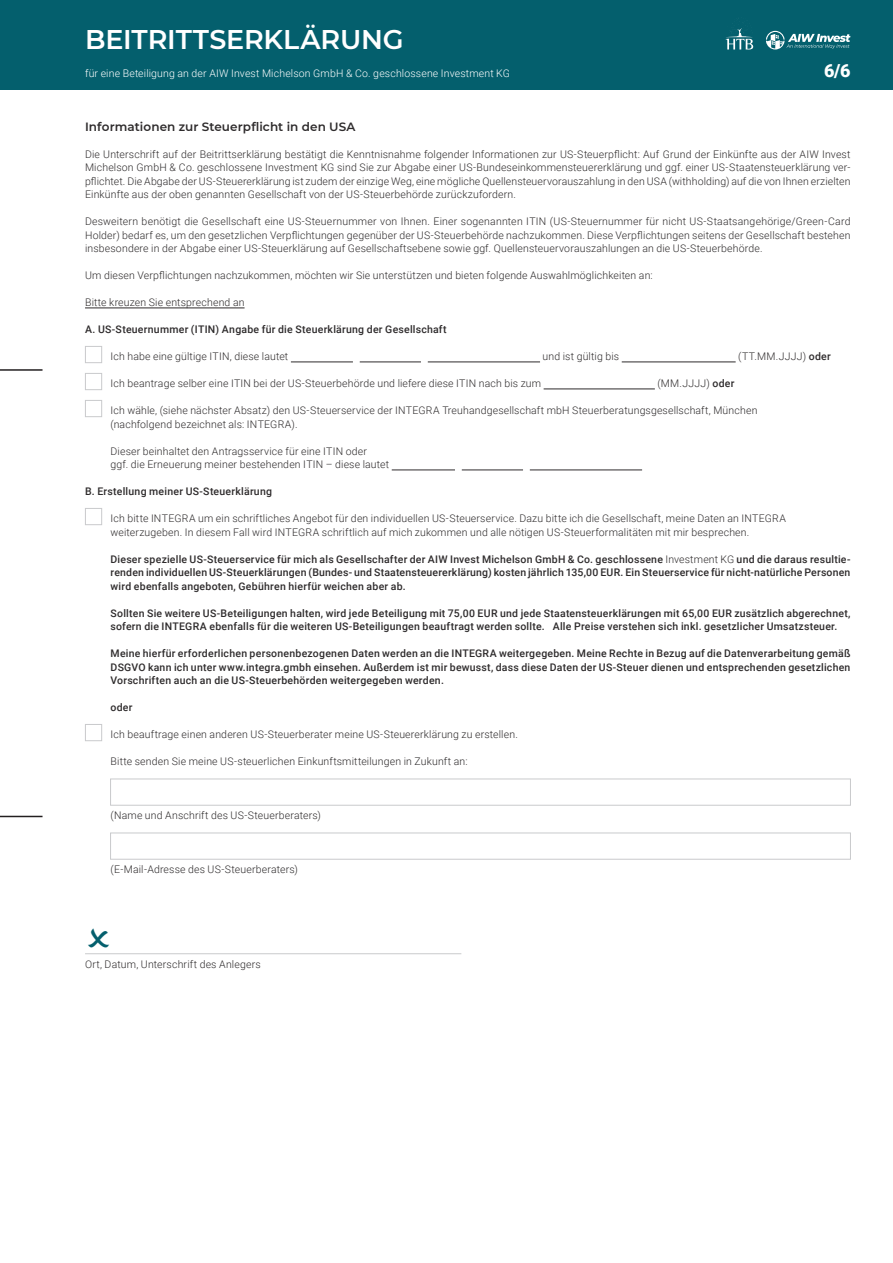
<style>
.page{position:relative;width:893px;height:1263px;background:#fff}
.page>*{position:absolute;margin:0;border:0;box-sizing:border-box;transform-origin:0 0}
.t1{font:600 27px "Montserrat";letter-spacing:-.005em;color:#fff}
.t2{font:900 18px "Roboto";color:#fff}
.t3{font:600 12px "Montserrat";letter-spacing:.01em;color:#2e2b2c}
.t4{font:300 10.5px/13.5px "Roboto";letter-spacing:.015em;color:#2e2b2c}
.t5{font:500 10.5px/13.5px "Roboto";letter-spacing:.02em;color:#2e2b2c;text-align:justify}
.t6{font:300 10.5px "Roboto";letter-spacing:.015em;color:#fff}
.s1{font-weight:500}
.s2{font-weight:300}
</style>
<div class="page">
<hr style="left:0;top:369px;width:43px;height:2px;background:#231f20">
<hr style="left:0;top:816px;width:43px;height:1px;background:#231f20">
<div style="left:0;top:0;width:893px;height:90px;background:#045f6d"></div>
<svg style="left:766px;top:31px;width:84px;height:19px"></svg>
<svg style="left:726px;top:28px;width:27px;height:22px"></svg>
<hr style="left:85px;top:308px;width:160px;height:1px;background:#2e2b2c">
<hr style="left:291px;top:362px;width:62px;height:1px;background:#2e2b2c">
<hr style="left:360px;top:362px;width:61px;height:1px;background:#2e2b2c">
<hr style="left:428px;top:362px;width:112px;height:1px;background:#2e2b2c">
<hr style="left:622px;top:362px;width:114px;height:1px;background:#2e2b2c">
<hr style="left:544px;top:389px;width:111px;height:1px;background:#2e2b2c">
<hr style="left:392px;top:470px;width:63px;height:1px;background:#2e2b2c">
<hr style="left:462px;top:470px;width:61px;height:1px;background:#2e2b2c">
<hr style="left:530px;top:470px;width:112px;height:1px;background:#2e2b2c">
<div style="left:85px;top:346px;width:17px;height:17px;background:#fff;border:1px solid #c9cacc"></div>
<div style="left:85px;top:373px;width:17px;height:17px;background:#fff;border:1px solid #c9cacc"></div>
<div style="left:85px;top:400px;width:17px;height:17px;background:#fff;border:1px solid #c9cacc"></div>
<div style="left:85px;top:508px;width:17px;height:17px;background:#fff;border:1px solid #c9cacc"></div>
<div style="left:85px;top:724px;width:17px;height:17px;background:#fff;border:1px solid #c9cacc"></div>
<div style="left:110px;top:778px;width:741px;height:28px;border:1px solid #c9cacc"></div>
<div style="left:110px;top:832px;width:741px;height:28px;border:1px solid #c9cacc"></div>
<hr style="left:85px;top:953px;width:376px;height:1px;background:#c9cacc">
<h1 class="t1" style="left:85px;top:20px;width:320px">BEITRITTSERKLÄRUNG</h1>
<p class="t6" style="left:85px;top:65px;width:426px">für eine Beteiligung an der AIW Invest Michelson GmbH &amp; Co. geschlossene Investment KG</p>
<h2 class="t2" style="left:824px;top:57px;width:28px">6/6</h2>
<p class="t3" style="left:85px;top:118px;width:272px">Informationen zur Steuerpflicht in den USA</p>
<p class="t4" style="left:85px;top:147px;width:767px;text-align:justify">Die Unterschrift auf der Beitrittserklärung bestätigt die Kenntnisnahme folgender Informationen zur US-Steuerpflicht: Auf Grund der Einkünfte aus der AIW Invest Michelson GmbH &amp; Co. geschlossene Investment KG sind Sie zur Abgabe einer US-Bundeseinkommensteuererklärung und ggf. einer US-Staatensteuerklärung ver&shy;pflichtet. Die Abgabe der US-Steuererklärung ist zudem der einzige Weg, eine mögliche Quellensteuervorauszahlung in den USA (withholding) auf die von Ihnen erzielten Einkünfte aus der oben genannten Gesellschaft von der US-Steuerbehörde zurückzufordern.</p>
<p class="t4" style="left:85px;top:214px;width:767px;text-align:justify">Desweitern benötigt die Gesellschaft eine US-Steuernummer von Ihnen. Einer sogenannten ITIN (US-Steuernummer für nicht US-Staatsangehörige/Green-Card Holder) bedarf es, um den gesetzlichen Verpflichtungen gegenüber der US-Steuerbehörde nachzukommen. Diese Verpflichtungen seitens der Gesellschaft bestehen insbesondere in der Abgabe einer US-Steuerklärung auf Gesellschaftsebene sowie ggf. Quellensteuervorauszahlungen an die US-Steuerbehörde.</p>
<p class="t4" style="left:85px;top:268px;width:569px">Um diesen Verpflichtungen nachzukommen, möchten wir Sie unterstützen und bieten folgende Auswahlmöglichkeiten an:</p>
<p class="t4" style="left:85px;top:295px;width:161px">Bitte kreuzen Sie entsprechend an</p>
<p class="t5" style="left:85px;top:322px;width:363px">A. US-Steuernummer (ITIN) Angabe für die Steuerklärung der Gesellschaft</p>
<p class="t4" style="left:111px;top:349px;width:179px">Ich habe eine gültige ITIN, diese lautet</p>
<p class="t4" style="left:543px;top:349px;width:78px">und ist gültig bis</p>
<p class="t4" style="left:738px;top:349px;width:94px">(TT.MM.JJJJ) <span class="s1">oder</span></p>
<p class="t4" style="left:111px;top:376px;width:432px">Ich beantrage selber eine ITIN bei der US-Steuerbehörde und liefere diese ITIN nach bis zum</p>
<p class="t4" style="left:657px;top:376px;width:79px">(MM.JJJJ) <span class="s1">oder</span></p>
<p class="t4" style="left:111px;top:403px;width:648px">Ich wähle, (siehe nächster Absatz) den US-Steuerservice der INTEGRA Treuhandgesellschaft mbH Steuerberatungsgesellschaft, München (nachfolgend bezeichnet als: INTEGRA).</p>
<p class="t4" style="left:111px;top:444px;width:280px">Dieser beinhaltet den Antragsservice für eine ITIN oder<br>ggf. die Erneuerung meiner bestehenden ITIN – diese lautet</p>
<p class="t5" style="left:85px;top:484px;width:189px">B. Erstellung meiner US-Steuerklärung</p>
<p class="t4" style="left:111px;top:511px;width:677px">Ich bitte INTEGRA um ein schriftliches Angebot für den individuellen US-Steuerservice. Dazu bitte ich die Gesellschaft, meine Daten an INTEGRA weiterzugeben. In diesem Fall wird INTEGRA schriftlich auf mich zukommen und alle nötigen US-Steuerformalitäten mit mir besprechen.</p>
<p class="t5" style="left:111px;top:552px;width:741px">Dieser spezielle US-Steuerservice für mich als Gesellschafter der AIW Invest Michelson GmbH &amp; Co. geschlossene <span class="s2">Investment KG</span> und die daraus resultie&shy;renden individuellen US-Steuerklärungen (Bundes- und Staatensteuererklärung) kosten jährlich 135,00 EUR. Ein Steuerservice für nicht-natürliche Personen wird ebenfalls angeboten, Gebühren hierfür weichen aber ab.</p>
<p class="t5" style="left:111px;top:606px;width:741px">Sollten Sie weitere US-Beteiligungen halten, wird jede Beteiligung mit 75,00 EUR und jede Staatensteuerklärungen mit 65,00 EUR zusätzlich abgerechnet, sofern die INTEGRA ebenfalls für die weiteren US-Beteiligungen beauftragt werden sollte. Alle Preise verstehen sich inkl. gesetzlicher Umsatzsteuer.</p>
<p class="t5" style="left:111px;top:646px;width:741px">Meine hierfür erforderlichen personenbezogenen Daten werden an die INTEGRA weitergegeben. Meine Rechte in Bezug auf die Datenverarbeitung gemäß DSGVO kann ich unter www.integra.gmbh einsehen. Außerdem ist mir bewusst, dass diese Daten der US-Steuer dienen und entsprechenden gesetzlichen Vorschriften auch an die US-Steuerbehörden weitergegeben werden.</p>
<p class="t5" style="left:111px;top:700px;width:23px">oder</p>
<p class="t4" style="left:111px;top:727px;width:409px">Ich beauftrage einen anderen US-Steuerberater meine US-Steuererklärung zu erstellen.</p>
<p class="t4" style="left:111px;top:754px;width:359px">Bitte senden Sie meine US-steuerlichen Einkunftsmitteilungen in Zukunft an:</p>
<p class="t4" style="left:111px;top:808px;width:212px">(Name und Anschrift des US-Steuerberaters)</p>
<p class="t4" style="left:111px;top:862px;width:189px">(E-Mail-Adresse des US-Steuerberaters)</p>
<p class="t4" style="left:85px;top:957px;width:177px">Ort, Datum, Unterschrift des Anlegers</p>
</div>
